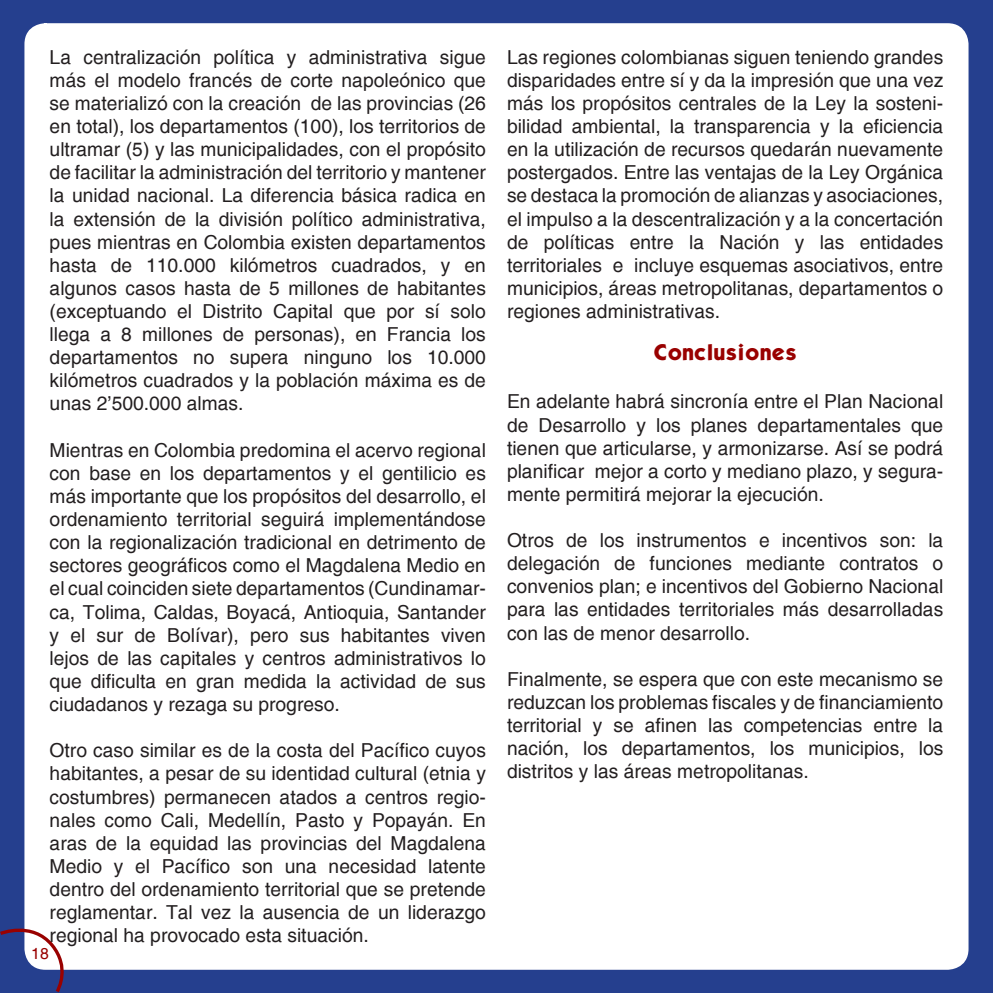
<style>
.page{position:relative;width:993px;height:993px;background:#fff}
.page>*{position:absolute;margin:0;border:0;box-sizing:border-box;transform-origin:0 0}
.t1{font:19.25px/23.1px "Helvetica";color:#231f20;text-align:justify}
.t2{font:19.25px "Kabel Bd Normal";color:#990100}
.t3{font:15.75px "Helvetica";color:#990100}
</style>
<div class="page">
<div style="left:0;top:0;width:992px;height:991px;background:#253f8e"></div>
<div style="left:26px;top:25px;width:940px;height:942px;background:#fff;border-radius:19px"></div>
<div style="left:24px;top:23px;width:944px;height:946px;border:4px solid #fff;border-radius:19px"></div>
<svg style="left:0;top:920px;width:75px;height:72px"></svg>
<p class="t1" style="left:50px;top:45px;width:437px">La centralización política y administrativa sigue más el modelo francés de corte napoleónico que se materializó con la creación de las provincias (26 en total), los departamentos (100), los territorios de ultramar (5) y las municipalidades, con el propósito de facilitar la administración del territorio y mantener la unidad nacional. La diferencia básica radica en la extensión de la división político administrativa, pues mientras en Colombia existen departamentos hasta de 110.000 kilómetros cuadrados, y en algunos casos hasta de 5 millones de habitantes (exceptuando el Distrito Capital que por sí solo llega a 8 millones de personas), en Francia los departamentos no supera ninguno los 10.000 kilómetros cuadrados y la población máxima es de unas 2’500.000 almas.</p>
<p class="t1" style="left:50px;top:438px;width:437px">Mientras en Colombia predomina el acervo regional con base en los departamentos y el gentilicio es más importante que los propósitos del desarrollo, el ordenamiento territorial seguirá implementándose con la regionalización tradicional en detrimento de sectores geográficos como el Magdalena Medio en el cual coinciden siete departamentos (Cundinamar&shy;ca, Tolima, Caldas, Boyacá, Antioquia, Santander y el sur de Bolívar), pero sus habitantes viven lejos de las capitales y centros administrativos lo que dificulta en gran medida la actividad de sus ciudadanos y rezaga su progreso.</p>
<p class="t1" style="left:50px;top:738px;width:437px">Otro caso similar es de la costa del Pacífico cuyos habitantes, a pesar de su identidad cultural (etnia y costumbres) permanecen atados a centros regio&shy;nales como Cali, Medellín, Pasto y Popayán. En aras de la equidad las provincias del Magdalena Medio y el Pacífico son una necesidad latente dentro del ordenamiento territorial que se pretende reglamentar. Tal vez la ausencia de un liderazgo regional ha provocado esta situación.</p>
<p class="t3" style="left:31px;top:943px;width:19px">18</p>
<p class="t1" style="left:507px;top:45px;width:437px">Las regiones colombianas siguen teniendo grandes disparidades entre sí y da la impresión que una vez más los propósitos centrales de la Ley la sosteni&shy;bilidad ambiental, la transparencia y la eficiencia en la utilización de recursos quedarán nuevamente postergados. Entre las ventajas de la Ley Orgánica se destaca la promoción de alianzas y asociaciones, el impulso a la descentralización y a la concertación de políticas entre la Nación y las entidades territoriales e incluye esquemas asociativos, entre municipios, áreas metropolitanas, departamentos o regiones administrativas.</p>
<p class="t2" style="left:653px;top:338px;width:144px">Conclusiones</p>
<p class="t1" style="left:507px;top:390px;width:437px">En adelante habrá sincronía entre el Plan Nacional de Desarrollo y los planes departamentales que tienen que articularse, y armonizarse. Así se podrá planificar mejor a corto y mediano plazo, y segura&shy;mente permitirá mejorar la ejecución.</p>
<p class="t1" style="left:507px;top:528px;width:437px">Otros de los instrumentos e incentivos son: la delegación de funciones mediante contratos o convenios plan; e incentivos del Gobierno Nacional para las entidades territoriales más desarrolladas con las de menor desarrollo.</p>
<p class="t1" style="left:507px;top:667px;width:437px">Finalmente, se espera que con este mecanismo se reduzcan los problemas fiscales y de financiamiento territorial y se afinen las competencias entre la nación, los departamentos, los municipios, los distritos y las áreas metropolitanas.</p>
</div>
